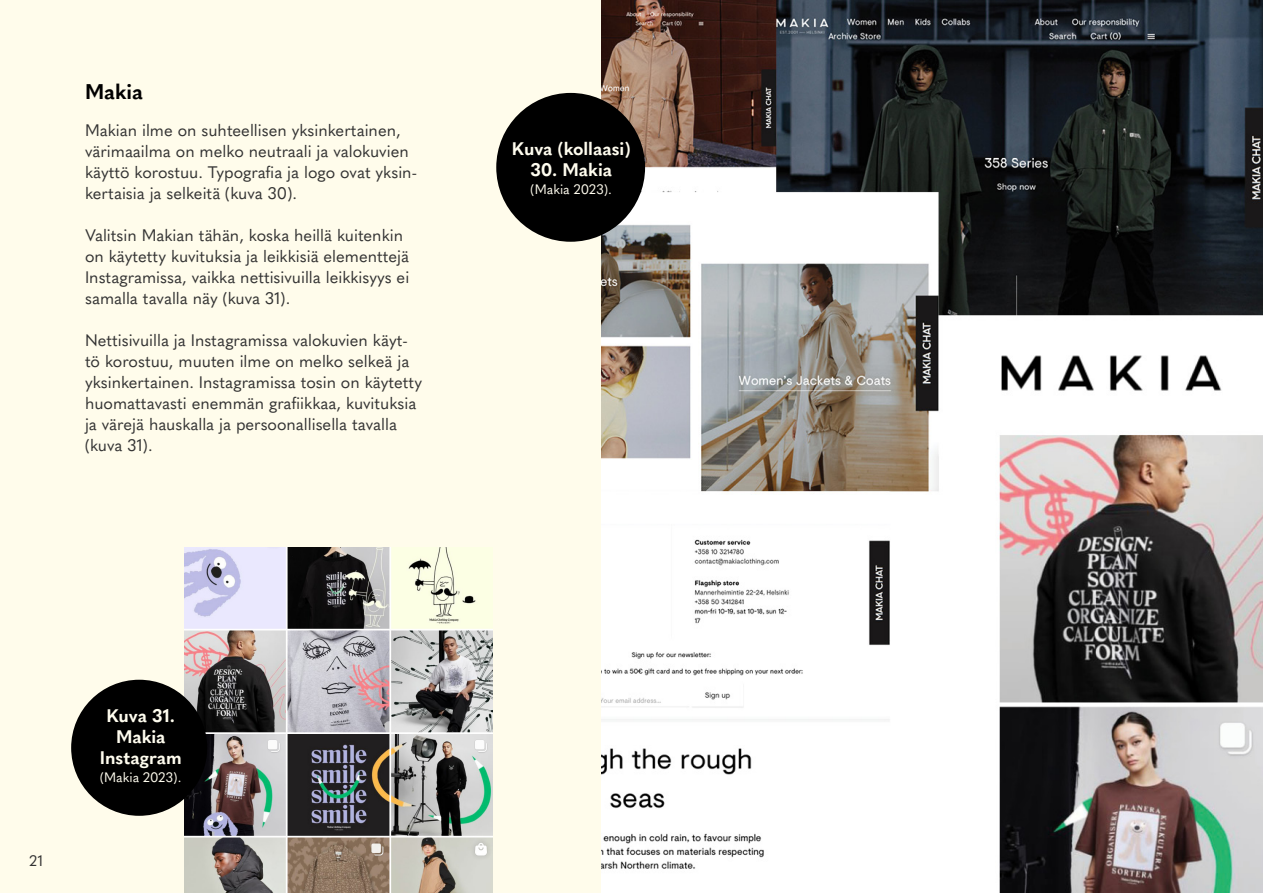
<style>
.page{position:relative;width:1263px;height:893px;background:#fffceb}
.page>*{position:absolute;margin:0;border:0;box-sizing:border-box;transform-origin:0 0}
.Alaotsikot{font:700 21px "Quasimoda";color:#000}
.Kuvatekstit{font:700 18px/21px "Quasimoda";color:#fffdef;text-align:center}
.Leipis{font:16.5px/21px "Quasimoda";color:#333}
.t1{font:15px "Quasimoda";color:#333}
.Kuvatekstit-2{font:13.5px "Quasimoda";color:#fffdef}
</style>
<div class="page">
<img style="left:602px;top:0;width:661px;height:893px">
<img style="left:184px;top:547px;width:308px;height:346px">
<div style="left:496px;top:93px;width:149px;height:149px;background:#000;border-radius:50%"></div>
<div style="left:71px;top:680px;width:136px;height:136px;background:#000;border-radius:50%"></div>
<p class="Alaotsikot" style="left:85px;top:75px;width:59px">Makia</p>
<p class="Leipis" style="left:85px;top:119px;width:333px">Makian ilme on suhteellisen yksinkertainen, värimaailma on melko neutraali ja valokuvien käyttö korostuu. Typografia ja logo ovat yksin&shy;kertaisia ja selkeitä (kuva 30).</p>
<p class="Leipis" style="left:85px;top:224px;width:326px">Valitsin Makian tähän, koska heillä kuitenkin on käytetty kuvituksia ja leikkisiä elementtejä Instagramissa, vaikka nettisivuilla leikkisyys ei samalla tavalla näy (kuva 31).</p>
<p class="Leipis" style="left:85px;top:329px;width:338px">Nettisivuilla ja Instagramissa valokuvien käyt&shy;tö korostuu, muuten ilme on melko selkeä ja yksinkertainen. Instagramissa tosin on käytetty huomattavasti enemmän grafiikkaa, kuvituksia ja värejä hauskalla ja persoonallisella tavalla (kuva 31).</p>
<p class="Kuvatekstit" style="left:512px;top:137px;width:120px">Kuva (kollaasi)</p>
<p class="Kuvatekstit" style="left:531px;top:158px;width:83px">30. Makia</p>
<p class="Kuvatekstit-2" style="left:531px;top:179px;width:83px">(Makia 2023).</p>
<p class="t1" style="left:29px;top:849px;width:15px">21</p>
<p class="Kuvatekstit" style="left:100px;top:704px;width:84px">Kuva 31.<br>Makia<br>Instagram</p>
<p class="Kuvatekstit-2" style="left:100px;top:767px;width:83px">(Makia 2023).</p>
</div>
